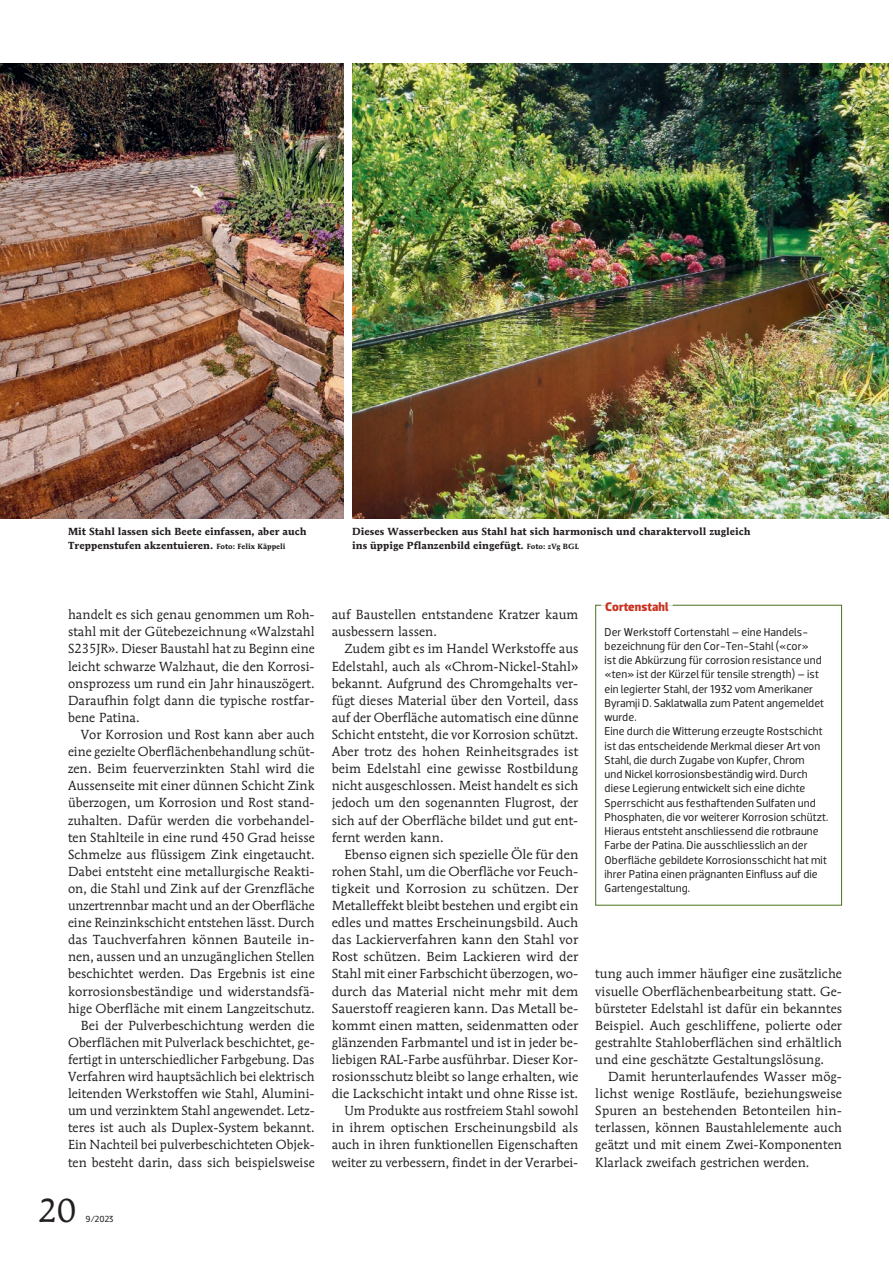
<style>
.page{position:relative;width:893px;height:1263px;background:#fff}
.page>*{position:absolute;margin:0;border:0;box-sizing:border-box;transform-origin:0 0}
.t1{font:33px "Mendoza Roman";color:#231f20}
.t2{font:13.05px/17.1px "Mendoza Roman";letter-spacing:.005em;color:#231f20;text-align:justify}
.t3{font:700 12.6px "Dobra";color:#ca3020}
.t4{font:11.55px/14.2px "Dobra";letter-spacing:.005em;color:#231f20}
.t5{font:700 10.2px/14.2px "Mendoza Roman";letter-spacing:.005em;color:#231f20}
.t6{font:9px "Dobra";color:#231f20}
.s1{font-size:7.5px}
</style>
<div class="page">
<img style="left:0;top:64px;width:344px;height:455px">
<img style="left:352px;top:64px;width:537px;height:455px">
<div style="left:595px;top:605px;width:247px;height:300px;border:1px solid #4b711c"></div>
<hr style="left:601px;top:603px;width:72px;height:3px;background:#fff">
<p class="t5" style="left:68px;top:524px;width:240px">Mit Stahl lassen sich Beete einfassen, aber auch<br>Treppenstufen akzentuieren. <span class="s1">Foto: Felix Käppeli</span></p>
<p class="t5" style="left:352px;top:524px;width:400px">Dieses Wasserbecken aus Stahl hat sich harmonisch und charaktervoll zugleich ins üppige Pflanzenbild eingefügt. <span class="s1">Foto: zVg BGL</span></p>
<p class="t2" style="left:68px;top:606px;width:248px">handelt es sich genau genommen um Roh&shy;stahl mit der Gütebezeichnung «Walzstahl S235JR». Dieser Baustahl hat zu Beginn eine leicht schwarze Walzhaut, die den Korrosi&shy;onsprozess um rund ein Jahr hinauszögert.<br>Daraufhin folgt dann die typische rostfar&shy;bene Patina.</p>
<p class="t2" style="left:68px;top:726px;width:248px;text-align:right">Vor Korrosion und Rost kann aber auch eine gezielte Oberflächenbehandlung schüt&shy;zen. Beim feuerverzinkten Stahl wird die Aussenseite mit einer dünnen Schicht Zink überzogen, um Korrosion und Rost stand&shy;zuhalten. Dafür werden die vorbehandel&shy;ten Stahlteile in eine rund 450 Grad heisse Schmelze aus flüssigem Zink eingetaucht.<br>Dabei entsteht eine metallurgische Reakti&shy;on, die Stahl und Zink auf der Grenzfläche unzertrennbar macht und an der Oberfläche eine Reinzinkschicht entstehen lässt. Durch das Tauchverfahren können Bauteile in&shy;nen, aussen und an unzugänglichen Stellen beschichtet werden. Das Ergebnis ist eine korrosionsbeständige und widerstandsfä&shy;hige Oberfläche mit einem Langzeitschutz.<br>Bei der Pulverbeschichtung werden die Oberflächen mit Pulverlack beschichtet, ge&shy;fertigt in unterschiedlicher Farbgebung. Das Verfahren wird hauptsächlich bei elektrisch leitenden Werkstoffen wie Stahl, Alumini&shy;um und verzinktem Stahl angewendet. Letz&shy;teres ist auch als Duplex-System bekannt.<br>Ein Nachteil bei pulverbeschichteten Objek&shy;ten besteht darin, dass sich beispielsweise</p>
<h1 class="t1" style="left:38px;top:1190px;width:39px">20</h1>
<p class="t6" style="left:86px;top:1213px;width:29px">9/2023</p>
<p class="t2" style="left:332px;top:606px;width:248px">auf Baustellen entstandene Kratzer kaum ausbessern lassen.</p>
<p class="t2" style="left:332px;top:640px;width:248px;text-indent:13px">Zudem gibt es im Handel Werkstoffe aus Edelstahl, auch als «Chrom-Nickel-Stahl» bekannt. Aufgrund des Chromgehalts ver&shy;fügt dieses Material über den Vorteil, dass auf der Oberfläche automatisch eine dünne Schicht entsteht, die vor Korrosion schützt.<br>Aber trotz des hohen Reinheitsgrades ist beim Edelstahl eine gewisse Rostbildung nicht ausgeschlossen. Meist handelt es sich jedoch um den sogenannten Flugrost, der sich auf der Oberfläche bildet und gut ent&shy;fernt werden kann.</p>
<p class="t2" style="left:332px;top:845px;width:248px;text-align:right">Ebenso eignen sich spezielle Öle für den rohen Stahl, um die Oberfläche vor Feuch&shy;tigkeit und Korrosion zu schützen. Der Metalleffekt bleibt bestehen und ergibt ein edles und mattes Erscheinungsbild. Auch das Lackierverfahren kann den Stahl vor Rost schützen. Beim Lackieren wird der Stahl mit einer Farbschicht überzogen, wo&shy;durch das Material nicht mehr mit dem Sauerstoff reagieren kann. Das Metall be&shy;kommt einen matten, seidenmatten oder glänzenden Farbmantel und ist in jeder be&shy;liebigen RAL-Farbe ausführbar. Dieser Kor&shy;rosionsschutz bleibt so lange erhalten, wie die Lackschicht intakt und ohne Risse ist.<br>Um Produkte aus rostfreiem Stahl sowohl in ihrem optischen Erscheinungsbild als auch in ihren funktionellen Eigenschaften weiter zu verbessern, findet in der Verarbei-</p>
<p class="t3" style="left:605px;top:599px;width:65px">Cortenstahl</p>
<p class="t4" style="left:605px;top:624px;width:225px">Der Werkstoff Cortenstahl – eine Handels&shy;bezeichnung für den Cor-Ten-Stahl («cor»<br>ist die Abkürzung für corrosion resistance und «ten» ist der Kürzel für tensile strength) – ist ein legierter Stahl, der 1932 vom Amerikaner Byramji D. Saklatwalla zum Patent angemeldet wurde.<br>Eine durch die Witterung erzeugte Rostschicht ist das entscheidende Merkmal dieser Art von Stahl, die durch Zugabe von Kupfer, Chrom<br>und Nickel korrosionsbeständig wird. Durch diese Legierung entwickelt sich eine dichte Sperrschicht aus festhaftenden Sulfaten und Phosphaten, die vor weiterer Korrosion schützt.<br>Hieraus entsteht anschliessend die rotbraune Farbe der Patina. Die ausschliesslich an der Oberfläche gebildete Korrosionsschicht hat mit ihrer Patina einen prägnanten Einfluss auf die Gartengestaltung.</p>
<p class="t2" style="left:595px;top:965px;width:248px">tung auch immer häufiger eine zusätzliche visuelle Oberflächenbearbeitung statt. Ge&shy;bürsteter Edelstahl ist dafür ein bekanntes Beispiel. Auch geschliffene, polierte oder gestrahlte Stahloberflächen sind erhältlich und eine geschätzte Gestaltungslösung.</p>
<p class="t2" style="left:595px;top:1068px;width:248px;text-indent:13px">Damit herunterlaufendes Wasser mög&shy;lichst wenige Rostläufe, beziehungsweise Spuren an bestehenden Betonteilen hin&shy;terlassen, können Baustahlelemente auch geätzt und mit einem Zwei-Komponenten Klarlack zweifach gestrichen werden.</p>
</div>
